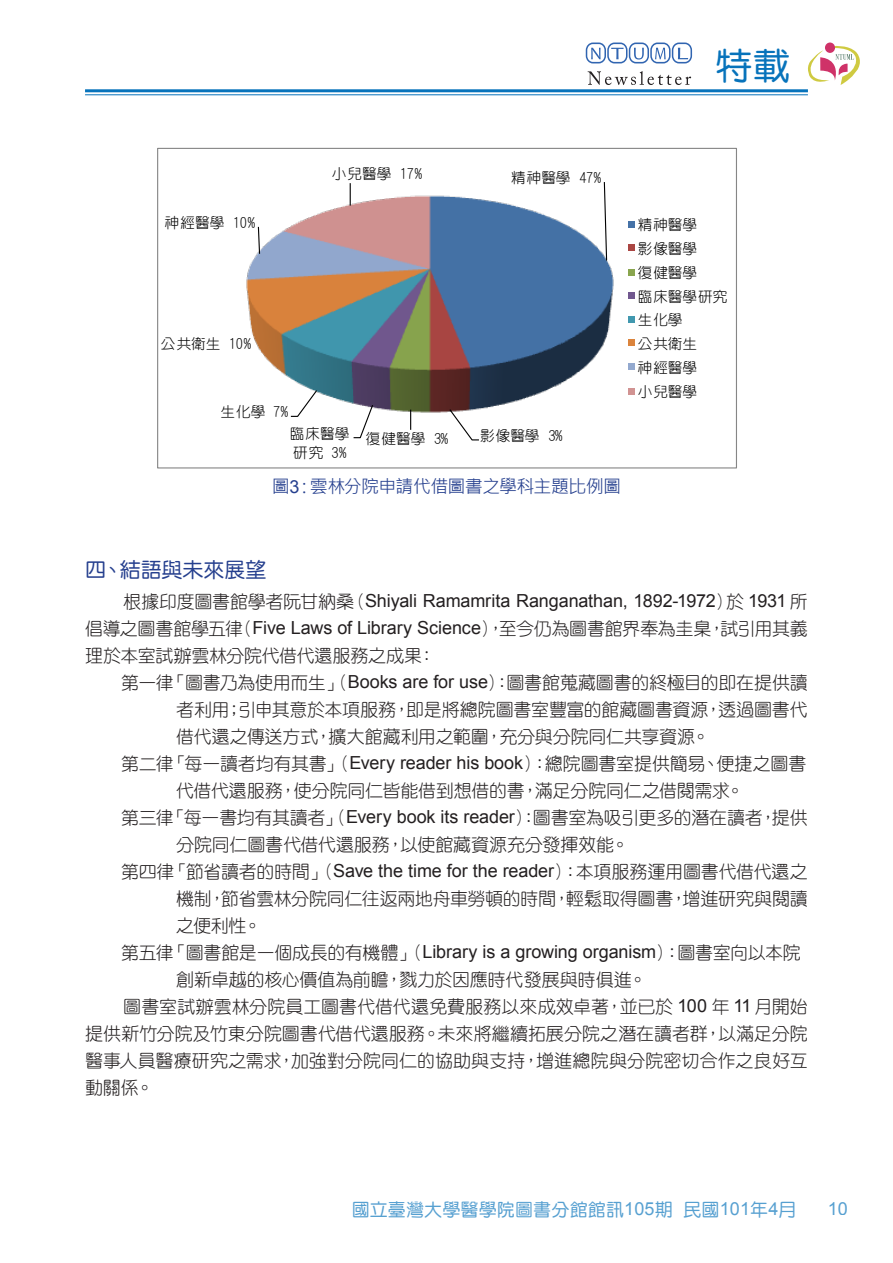
<style>
.page{position:relative;width:893px;height:1263px;background:#fff}
.page>*{position:absolute;margin:0;border:0;box-sizing:border-box;transform-origin:0 0}
.t1{font:37.5px "DF Yuan Md HKP BF";color:#0773bb}
.一{font:21px "DF Yuan Md HKP BF";color:#253f8e}
.一-2{font:18px "DF Yuan Lt HK BF";letter-spacing:-.015em;color:#231f20}
.內文__及一_內文樣式{font:18px/27px "DF Yuan Lt HK BF";letter-spacing:-.005em;color:#231f20;text-align:justify}
.t2{font:18px "DF Yuan Md HKP BF";letter-spacing:.01em;color:#0773bb}
.圖說_表格說明{font:18px "Microsoft Jheng Hei";letter-spacing:-.04em;color:#253f8e}
.t3{font:18px "Arial";color:#0773bb}
.t4{font:14.55px/23.7px "DF Yuan Lt HK BF";color:#000}
.s1{font-family:"Arial"}
</style>
<div class="page">
<svg style="left:586px;top:43px;width:106px;height:20px"></svg>
<svg style="left:588px;top:71px;width:103px;height:14px"></svg>
<svg style="left:825px;top:43px;width:10px;height:10px"></svg>
<svg style="left:808px;top:45px;width:52px;height:40px"></svg>
<hr style="left:85px;top:89px;width:723px;height:3px;background:#0773bb">
<hr style="left:85px;top:94px;width:723px;height:1px;background:#0773bb">
<img style="left:246px;top:183px;width:368px;height:247px">
<svg style="left:603px;top:182px;width:5px;height:80px"></svg>
<svg style="left:448px;top:408px;width:32px;height:33px"></svg>
<svg style="left:410px;top:410px;width:1px;height:20px"></svg>
<svg style="left:352px;top:404px;width:22px;height:35px"></svg>
<svg style="left:290px;top:389px;width:28px;height:28px"></svg>
<svg style="left:257px;top:226px;width:4px;height:29px"></svg>
<svg style="left:350px;top:183px;width:1px;height:23px"></svg>
<div style="left:628px;top:221px;width:7px;height:6px;background:#4572a7"></div>
<div style="left:628px;top:244px;width:7px;height:7px;background:#aa4643"></div>
<div style="left:628px;top:269px;width:7px;height:7px;background:#89a54e"></div>
<div style="left:628px;top:292px;width:7px;height:7px;background:#71588f"></div>
<div style="left:628px;top:316px;width:7px;height:7px;background:#4198af"></div>
<div style="left:628px;top:340px;width:7px;height:6px;background:#db843d"></div>
<div style="left:628px;top:363px;width:7px;height:7px;background:#93a9cf"></div>
<div style="left:628px;top:388px;width:7px;height:6px;background:#d19392"></div>
<h1 class="t1" style="left:715px;top:47px;width:76px">特載</h1>
<p class="t4" style="left:165px;top:210px;width:92px">神經醫學 10%</p>
<p class="t4" style="left:161px;top:332px;width:92px">公共衛生 10%</p>
<p class="t4" style="left:220px;top:400px;width:69px">生化學 7%</p>
<p class="t4" style="left:332px;top:161px;width:92px">小兒醫學 17%</p>
<p class="t4" style="left:511px;top:166px;width:92px">精神醫學 47%</p>
<p class="t4" style="left:290px;top:427px;width:160px">臨床醫學 復健醫學 3%</p>
<p class="t4" style="left:480px;top:424px;width:84px">影像醫學 3%</p>
<p class="t4" style="left:293px;top:441px;width:55px">研究 3%</p>
<p class="圖說_表格說明" style="left:272px;top:475px;width:351px">圖<span class="s1">3</span>：雲林分院申請代借圖書之學科主題比例圖</p>
<p class="t4" style="left:638px;top:213px;width:91px">精神醫學<br>影像醫學<br>復健醫學<br>臨床醫學研究生化學<br>公共衛生<br>神經醫學<br>小兒醫學</p>
<p class="一" style="left:85px;top:559px;width:183px">四、結語與未來展望</p>
<p class="內文__及一_內文樣式" style="left:85px;top:588px;width:724px;text-indent:38px">根據印度圖書館學者阮甘納桑（<span class="s1">Shiyali Ramamrita Ranganathan, 1892-1972</span>）於 <span class="s1">1931</span> 所倡導之圖書館學五律（<span class="s1">Five Laws of Library Science</span>），至今仍為圖書館界奉為圭臬，試引用其義理於本室試辦雲林分院代借代還服務之成果：</p>
<p class="一-2" style="left:121px;top:674px;width:688px">第一律「圖書乃為使用而生」（<span class="s1">Books are for use</span>）：圖書館蒐藏圖書的終極目的即在提供讀</p>
<p class="一-2" style="left:176px;top:701px;width:633px">者利用；引申其意於本項服務，即是將總院圖書室豐富的館藏圖書資源，透過圖書代</p>
<p class="一-2" style="left:176px;top:728px;width:535px">借代還之傳送方式，擴大館藏利用之範圍，充分與分院同仁共享資源。</p>
<p class="一-2" style="left:121px;top:755px;width:687px">第二律「每一讀者均有其書」（<span class="s1">Every reader his book</span>）：總院圖書室提供簡易、便捷之圖書</p>
<p class="一-2" style="left:176px;top:782px;width:569px">代借代還服務，使分院同仁皆能借到想借的書，滿足分院同仁之借閱需求。</p>
<p class="一-2" style="left:121px;top:809px;width:688px">第三律「每一書均有其讀者」（<span class="s1">Every book its reader</span>）：圖書室為吸引更多的潛在讀者，提供</p>
<p class="一-2" style="left:176px;top:836px;width:454px">分院同仁圖書代借代還服務，以使館藏資源充分發揮效能。</p>
<p class="一-2" style="left:121px;top:863px;width:688px">第四律「節省讀者的時間」（<span class="s1">Save the time for the reader</span>）：本項服務運用圖書代借代還之</p>
<p class="一-2" style="left:176px;top:890px;width:633px">機制，節省雲林分院同仁往返兩地舟車勞頓的時間，輕鬆取得圖書，增進研究與閱讀</p>
<p class="一-2" style="left:176px;top:917px;width:87px">之便利性。</p>
<p class="一-2" style="left:121px;top:944px;width:681px">第五律「圖書館是一個成長的有機體」（<span class="s1">Library is a growing organism</span>）：圖書室向以本院</p>
<p class="一-2" style="left:176px;top:971px;width:472px">創新卓越的核心價值為前瞻，戮力於因應時代發展與時俱進。</p>
<p class="內文__及一_內文樣式" style="left:85px;top:993px;width:724px;text-indent:38px">圖書室試辦雲林分院員工圖書代借代還免費服務以來成效卓著，並已於 <span class="s1">100</span> 年 <span class="s1">11</span> 月開始提供新竹分院及竹東分院圖書代借代還服務。未來將繼續拓展分院之潛在讀者群，以滿足分院醫事人員醫療研究之需求，加強對分院同仁的協助與支持，增進總院與分院密切合作之良好互動關係。</p>
<p class="t2" style="left:351px;top:1200px;width:447px">國立臺灣大學醫學院圖書分館館訊<span class="s1">105</span>期民國<span class="s1">101</span>年<span class="s1">4</span>月</p>
<p class="t3" style="left:828px;top:1196px;width:22px">10</p>
</div>
